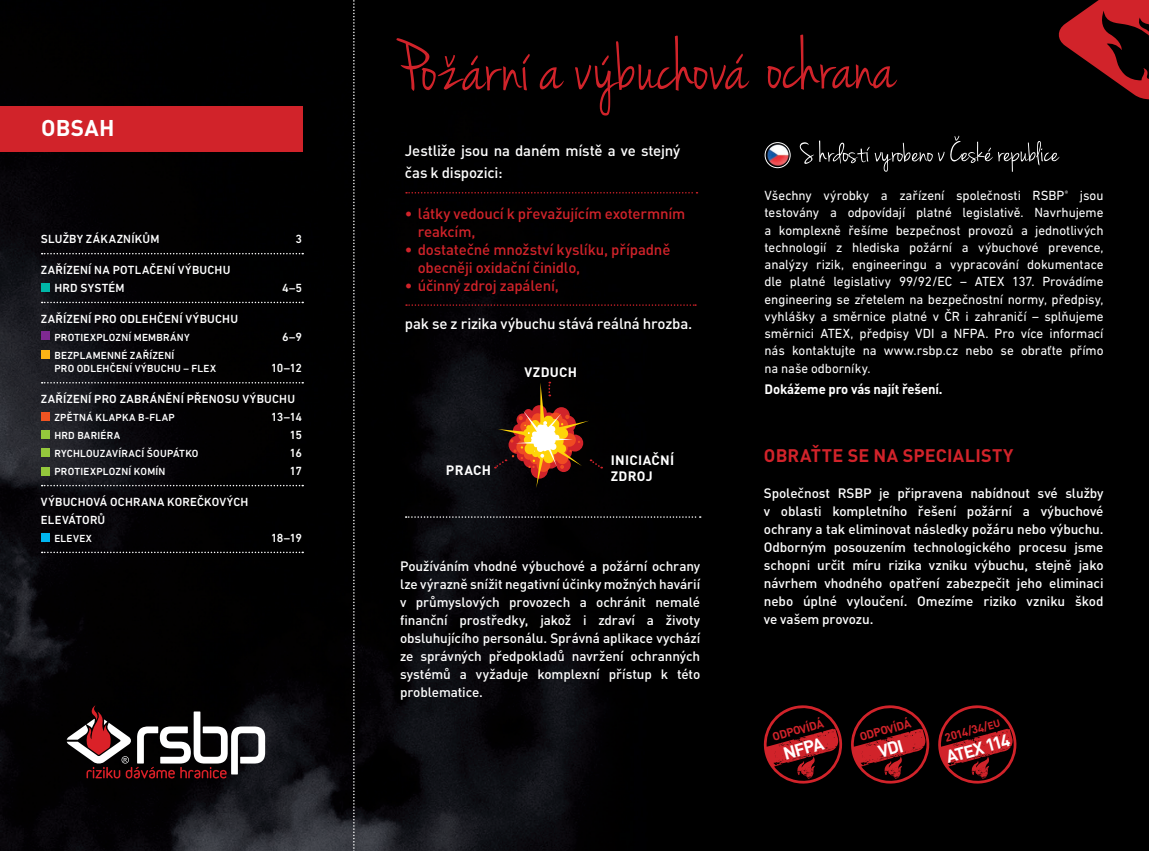
<style>
.page{position:relative;width:1149px;height:851px;background:#fff}
.page>*{position:absolute;margin:0;border:0;box-sizing:border-box;transform-origin:0 0}
.H1_on_black{font:700 22.5px "DIN Pro";letter-spacing:.015em;color:#fff}
.H1_on_black-2{font:700 18px "DIN Pro";letter-spacing:.01em;color:#d1232a}
.t1{font:700 17.4px "DIN Pro";color:#fff}
.t2{font:500 15px/18px "DIN Pro";letter-spacing:-.015em;color:#d1232a}
.White_on_black{font:500 15px/22.5px "DIN Pro";letter-spacing:-.015em;color:#fff}
.White_on_black-2{font:500 13.5px/18px "DIN Pro";letter-spacing:-.01em;color:#fff;text-align:justify}
.t3{font:13.5px/17.2px "DIN Next LT Pro";color:#fff;text-align:justify}
.t4{font:700 13.5px "DIN Pro";letter-spacing:-.01em;color:#fff}
.t5{font:700 13.5px "DIN Pro";letter-spacing:.015em;color:#fff}
.Paragraph_Style_1{font:500 12px/18px "DIN Next LT Pro";letter-spacing:.015em;color:#fff}
.Obsah{font:500 12px/18px "DIN Next LT Pro";letter-spacing:.015em;color:#fff}
.t6{font:700 11.55px "DIN Pro";color:#d1232a}
.Paragraph_Style_1-2{font:500 10.5px/13.5px "DIN Next LT Pro";letter-spacing:.025em;color:#fff}
.s1{font-size:10.2px}
</style>
<div class="page">
<hr style="left:1148px;top:0;width:1px;height:59px;background:#4e6672">
<img style="left:0;top:0;width:1148px;height:850px">
<svg style="left:539px;top:67px;width:24px;height:22px"></svg>
<svg style="left:766px;top:35px;width:130px;height:55px;background:#1d0405"></svg>
<svg style="left:396px;top:38px;width:133px;height:53px;background:#200506"></svg>
<svg style="left:575px;top:36px;width:174px;height:79px;background:#170304"></svg>
<svg style="left:406px;top:192px;width:291px;height:1px"></svg>
<svg style="left:406px;top:304px;width:289px;height:2px"></svg>
<img style="left:764px;top:143px;width:26px;height:25px;border-radius:13px">
<div style="left:764px;top:142px;width:26px;height:26px;border:1px solid #fff;border-radius:50%"></div>
<svg style="left:799px;top:136px;width:259px;height:36px;background:#171717"></svg>
<svg style="left:493px;top:381px;width:109px;height:107px;background:#4f2d19"></svg>
<svg style="left:1056px;top:0;width:92px;height:101px;background:#5b0f12"></svg>
<svg style="left:353px;top:0;width:2px;height:851px;background:#454546"></svg>
<div style="left:0;top:106px;width:303px;height:46px;background:#d1232a"></div>
<svg style="left:67px;top:705px;width:198px;height:73px"></svg>
<svg style="left:405px;top:516px;width:295px;height:1px"></svg>
<svg style="left:42px;top:253px;width:261px;height:1px"></svg>
<svg style="left:42px;top:301px;width:261px;height:2px"></svg>
<svg style="left:42px;top:382px;width:261px;height:1px"></svg>
<svg style="left:42px;top:485px;width:261px;height:1px"></svg>
<svg style="left:42px;top:551px;width:261px;height:2px"></svg>
<div style="left:41px;top:283px;width:8px;height:8px;background:#00b6a7"></div>
<div style="left:41px;top:331px;width:8px;height:9px;background:#7e2991"></div>
<div style="left:41px;top:350px;width:8px;height:8px;background:#fbb316"></div>
<div style="left:41px;top:412px;width:8px;height:8px;background:#f15422"></div>
<div style="left:41px;top:430px;width:8px;height:8px;background:#94c83c"></div>
<div style="left:41px;top:448px;width:8px;height:9px;background:#94c83c"></div>
<div style="left:41px;top:466px;width:8px;height:9px;background:#94c83c"></div>
<div style="left:41px;top:533px;width:8px;height:9px;background:#00b6f0"></div>
<svg style="left:759px;top:701px;width:261px;height:86px;background:#3e0a0c"></svg>
<p class="H1_on_black" style="left:41px;top:112px;width:75px">OBSAH</p>
<p class="Obsah" style="left:41px;top:230px;width:120px">SLUŽBY ZÁKAZNÍKŮM</p>
<p class="Obsah" style="left:295px;top:230px;width:8px">3</p>
<p class="Obsah" style="left:54px;top:261px;width:177px;text-indent:-14px">ZAŘÍZENÍ NA POTLAČENÍ VÝBUCHU<br>HRD SYSTÉM</p>
<p class="Obsah" style="left:282px;top:279px;width:22px">4–5</p>
<p class="Paragraph_Style_1" style="left:41px;top:309px;width:198px">ZAŘÍZENÍ PRO ODLEHČENÍ VÝBUCHU</p>
<p class="Paragraph_Style_1-2" style="left:54px;top:330px;width:137px">PROTIEXPLOZNÍ MEMBRÁNY</p>
<p class="Paragraph_Style_1" style="left:282px;top:327px;width:21px">6–9</p>
<p class="Paragraph_Style_1-2" style="left:54px;top:348px;width:163px">BEZPLAMENNÉ ZAŘÍZENÍ<br>PRO ODLEHČENÍ VÝBUCHU – FLEX</p>
<p class="Paragraph_Style_1" style="left:271px;top:359px;width:33px">10–12</p>
<p class="Paragraph_Style_1" style="left:41px;top:390px;width:255px">ZAŘÍZENÍ PRO ZABRÁNĚNÍ PŘENOSU VÝBUCHU</p>
<p class="Paragraph_Style_1-2" style="left:54px;top:410px;width:122px">ZPĚTNÁ KLAPKA B-FLAP</p>
<p class="Paragraph_Style_1" style="left:271px;top:408px;width:33px">13–14</p>
<p class="Paragraph_Style_1-2" style="left:54px;top:428px;width:67px">HRD BARIÉRA</p>
<p class="Paragraph_Style_1" style="left:289px;top:426px;width:14px">15</p>
<p class="Paragraph_Style_1-2" style="left:54px;top:446px;width:146px">RYCHLOUZAVÍRACÍ ŠOUPÁTKO</p>
<p class="Paragraph_Style_1" style="left:289px;top:444px;width:14px">16</p>
<p class="Paragraph_Style_1-2" style="left:54px;top:464px;width:112px">PROTIEXPLOZNÍ KOMÍN</p>
<p class="Paragraph_Style_1" style="left:289px;top:462px;width:14px">17</p>
<p class="Paragraph_Style_1" style="left:41px;top:492px;width:209px">VÝBUCHOVÁ OCHRANA KOREČKOVÝCH<br>ELEVÁTORŮ</p>
<p class="Paragraph_Style_1-2" style="left:54px;top:531px;width:39px">ELEVEX</p>
<p class="Paragraph_Style_1" style="left:271px;top:528px;width:33px">18–19</p>
<p class="White_on_black" style="left:405px;top:138px;width:276px">Jestliže jsou na daném místě a ve stejný čas k dispozici:</p>
<p class="t2" style="left:417px;top:204px;width:269px;text-indent:-13px">• látky vedoucí k převažujícím exotermním reakcím,</p>
<p class="t2" style="left:417px;top:240px;width:254px;text-indent:-13px">• dostatečné množství kyslíku, případně obecněji oxidační činidlo,</p>
<p class="t2" style="left:405px;top:276px;width:155px">• účinný zdroj zapálení,</p>
<p class="White_on_black" style="left:405px;top:311px;width:289px">pak se z rizika výbuchu stává reálná hrozba.</p>
<p class="t5" style="left:524px;top:363px;width:54px">VZDUCH</p>
<p class="t5" style="left:446px;top:461px;width:47px">PRACH</p>
<p class="t5" style="left:610px;top:451px;width:65px">INICIAČNÍ</p>
<p class="t5" style="left:610px;top:467px;width:43px">ZDROJ</p>
<p class="White_on_black-2" style="left:400px;top:556px;width:302px">Používáním vhodné výbuchové a požární ochrany lze výrazně snížit negativní účinky možných havárií v průmyslových provozech a ochránit nemalé finanční prostředky, jakož i zdraví a životy obsluhujícího personálu. Správná aplikace vychází ze správných předpokladů navržení ochranných systémů a vyžaduje komplexní přístup k této problematice.</p>
<p class="t3" style="left:764px;top:187px;width:340px">Všechny výrobky a zařízení společnosti RSBP<sup>®</sup> jsou testovány a odpovídají platné legislativě. Navrhujeme a komplexně řešíme bezpečnost provozů a jednotlivých technologií z hlediska požární a výbuchové prevence, analýzy rizik, engineeringu a vypracování dokumentace dle platné legislativy 99/92/EC – ATEX 137. Provádíme engineering se zřetelem na bezpečnostní normy, předpisy, vyhlášky a směrnice platné v ČR i zahraničí – splňujeme směrnici ATEX, předpisy VDI a NFPA. Pro více informací nás kontaktujte na www.rsbp.cz nebo se obraťte přímo na naše odborníky.</p>
<p class="t4" style="left:764px;top:380px;width:179px">Dokážeme pro vás najít řešení.</p>
<p class="H1_on_black-2" style="left:763px;top:443px;width:251px">OBRAŤTE SE NA SPECIALISTY</p>
<p class="White_on_black-2" style="left:763px;top:483px;width:341px">Společnost RSBP je připravena nabídnout své služby v oblasti kompletního řešení požární a výbuchové ochrany a tak eliminovat následky požáru nebo výbuchu.<br>Odborným posouzením technologického procesu jsme schopni určit míru rizika vzniku výbuchu, stejně jako návrhem vhodného opatření zabezpečit jeho eliminaci nebo úplné vyloučení. Omezíme riziko vzniku škod ve vašem provozu.</p>
<p class="t6" style="left:770px;top:729px;width:54px;rotate:-16deg">ODPOVÍDÁ</p>
<p class="t6" style="left:857px;top:729px;width:54px;rotate:-16deg">ODPOVÍDÁ</p>
<p class="t1" style="left:780px;top:742px;width:43px;rotate:-16deg">NFPA</p>
<p class="t6" style="left:942px;top:730px;width:58px;rotate:-16deg">2014/34/<span class="s1">EU</span></p>
<p class="t1" style="left:942px;top:746px;width:67px;rotate:-16deg">ATEX 114</p>
</div>
